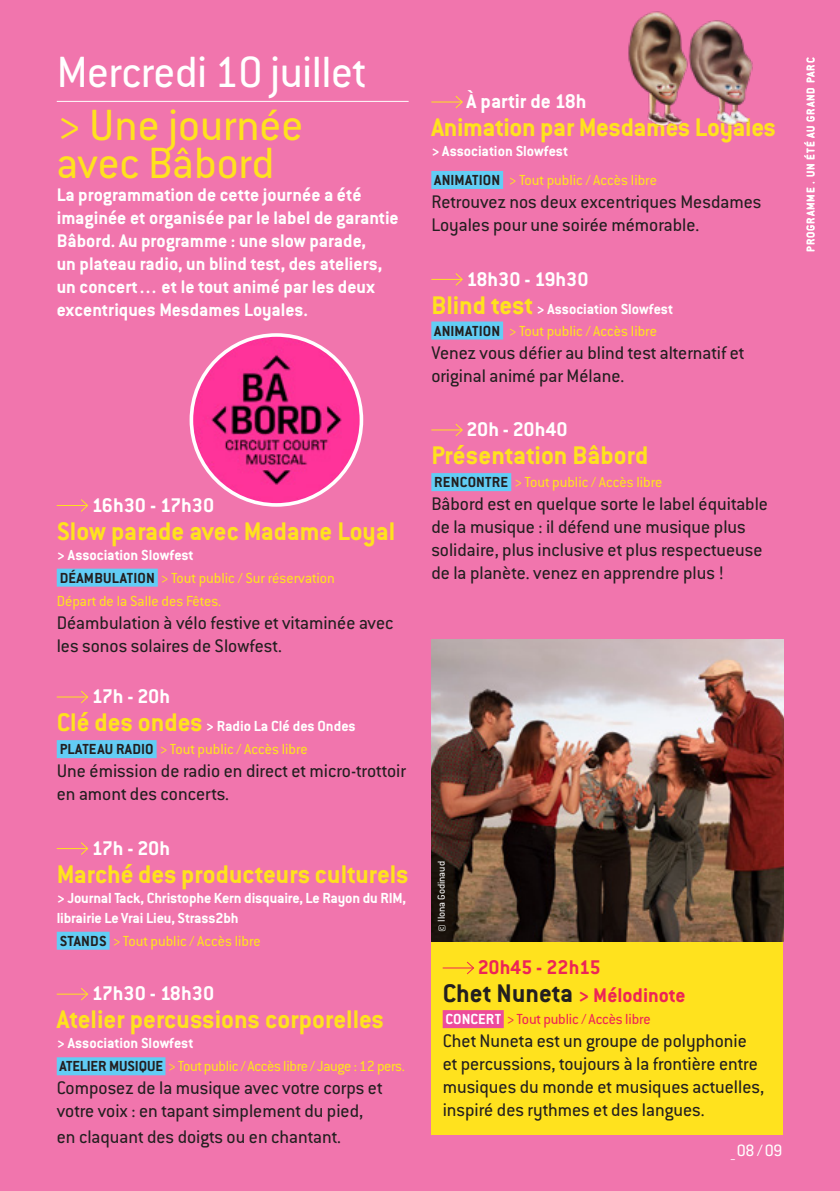
<style>
.page{position:relative;width:840px;height:1191px;background:#fff}
.page>*{position:absolute;margin:0;border:0;box-sizing:border-box;transform-origin:0 0}
.t1{font:48px/38px "Conduit ITC";color:#ffe21e}
.Date{font:48px "Conduit ITC";letter-spacing:-.01em;color:#fff}
.t2{font:700 28px "Conduit ITC";color:#ffe21e}
.t3{font:700 21.8px "Conduit ITC";color:#fff}
.t4{font:700 21.8px "Conduit ITC";color:#ed2456}
.Filet{font:20px/23px "Conduit ITC";color:#231f20}
.Filet-2{font:700 20px/23px "Conduit ITC";color:#fff}
.t5{font:18px "Conduit ITC";color:#fff}
.t6{font:16px "Conduit ITC";color:#ffe21e}
.t7{font:700 16px/20px "Conduit ITC";letter-spacing:-.01em;color:#fff}
.t8{font:16px "Conduit ITC";letter-spacing:-.02em;color:#ffe21e}
.t9{font:16px "Conduit ITC";letter-spacing:-.01em;color:#ed2456}
.t10{font:700 12px "Conduit ITC";letter-spacing:.075em;color:#fff}
.t11{font:11px "Conduit ITC";color:#fff}
.s1{font-weight:700;color:#231f20}
.s2{font-size:28px;color:#ffe21e}
.s3{font-size:28px;color:#231f20}
.s4{font-weight:700;color:#fff}
</style>
<div class="page">
<div style="left:0;top:0;width:839px;height:1191px;background:#f175ad"></div>
<hr style="left:57px;top:101px;width:351px;height:1px;background:#fff">
<div style="left:57px;top:568px;width:101px;height:18px;background:#62cdf5"></div>
<div style="left:57px;top:740px;width:99px;height:18px;background:#62cdf5"></div>
<div style="left:57px;top:931px;width:52px;height:18px;background:#62cdf5"></div>
<div style="left:57px;top:1057px;width:108px;height:18px;background:#62cdf5"></div>
<hr style="left:57px;top:505px;width:31px;height:1px;background:#ffe21e">
<svg style="left:81px;top:499px;width:7px;height:13px"></svg>
<hr style="left:57px;top:696px;width:31px;height:1px;background:#ffe21e">
<svg style="left:80px;top:690px;width:8px;height:13px"></svg>
<hr style="left:57px;top:848px;width:31px;height:1px;background:#ffe21e">
<svg style="left:80px;top:842px;width:8px;height:13px"></svg>
<hr style="left:57px;top:993px;width:31px;height:1px;background:#ffe21e">
<svg style="left:80px;top:988px;width:8px;height:12px"></svg>
<div style="left:431px;top:171px;width:72px;height:18px;background:#62cdf5"></div>
<div style="left:431px;top:321px;width:72px;height:18px;background:#62cdf5"></div>
<div style="left:431px;top:473px;width:80px;height:18px;background:#62cdf5"></div>
<hr style="left:431px;top:102px;width:31px;height:1px;background:#ffe21e">
<svg style="left:455px;top:95px;width:7px;height:14px"></svg>
<hr style="left:431px;top:279px;width:31px;height:1px;background:#ffe21e">
<svg style="left:455px;top:273px;width:7px;height:13px"></svg>
<hr style="left:431px;top:429px;width:31px;height:1px;background:#ffe21e">
<svg style="left:455px;top:423px;width:7px;height:13px"></svg>
<div style="left:431px;top:941px;width:351px;height:194px;background:#ffe21e"></div>
<div style="left:442px;top:1010px;width:61px;height:18px;background:#ed4b9b"></div>
<hr style="left:442px;top:967px;width:31px;height:1px;background:#ed2456">
<svg style="left:466px;top:961px;width:8px;height:13px"></svg>
<img style="left:431px;top:639px;width:351px;height:302px">
<img style="left:628px;top:11px;width:125px;height:115px">
<img style="left:191px;top:335px;width:170px;height:170px;border-radius:85px">
<div style="left:189px;top:333px;width:174px;height:174px;border:4px solid #fff;border-radius:50%"></div>
<p class="Date" style="left:57px;top:43px;width:310px">Mercredi 10 juillet</p>
<p class="t1" style="left:57px;top:105px;width:248px">&gt; Une journée avec Bâbord</p>
<p class="Filet-2" style="left:57px;top:183px;width:343px">La programmation de cette journée a été imaginée et organisée par le label de garantie Bâbord. Au programme : une slow parade,<br>un plateau radio, un blind test, des ateliers, un concert… et le tout animé par les deux excentriques Mesdames Loyales.</p>
<p class="t3" style="left:92px;top:491px;width:124px">16h30 - 17h30</p>
<p class="t2" style="left:57px;top:514px;width:340px">Slow parade avec Madame Loyal</p>
<p class="t7" style="left:57px;top:544px;width:138px">&gt; Association Slowfest</p>
<p class="t6" style="left:60px;top:568px;width:276px"><span class="s1">DÉAMBULATION</span> &gt; Tout public / Sur réservation</p>
<p class="t6" style="left:57px;top:591px;width:166px">Départ de la Salle des Fêtes.</p>
<p class="Filet" style="left:57px;top:610px;width:338px">Déambulation à vélo festive et vitaminée avec les sonos solaires de Slowfest.</p>
<p class="t3" style="left:92px;top:683px;width:80px">17h - 20h</p>
<p class="t7" style="left:57px;top:715px;width:300px"><span class="s2">Clé des ondes</span> &gt; Radio La Clé des Ondes</p>
<p class="t6" style="left:60px;top:739px;width:249px"><span class="s1">PLATEAU RADIO</span> &gt; Tout public / Accès libre</p>
<p class="Filet" style="left:57px;top:759px;width:350px">Une émission de radio en direct et micro-trottoir en amont des concerts.</p>
<p class="t3" style="left:92px;top:834px;width:80px">17h - 20h</p>
<p class="t2" style="left:57px;top:857px;width:353px">Marché des producteurs culturels</p>
<p class="t7" style="left:57px;top:887px;width:350px">&gt; Journal Tack, Christophe Kern disquaire, Le Rayon du RIM, librairie Le Vrai Lieu, Strass2bh</p>
<p class="t6" style="left:60px;top:931px;width:202px"><span class="s1">STANDS</span> &gt; Tout public / Accès libre</p>
<p class="t3" style="left:92px;top:980px;width:124px">17h30 - 18h30</p>
<p class="t2" style="left:57px;top:1002px;width:329px">Atelier percussions corporelles</p>
<p class="t7" style="left:57px;top:1032px;width:138px">&gt; Association Slowfest</p>
<p class="t8" style="left:59px;top:1056px;width:347px"><span class="s1">ATELIER MUSIQUE</span> &gt; Tout public / Accès libre / Jauge : 12 pers.</p>
<p class="Filet" style="left:57px;top:1076px;width:327px">Composez de la musique avec votre corps et votre voix : en tapant simplement du pied,</p>
<p class="Filet" style="left:57px;top:1124px;width:286px">en claquant des doigts ou en chantant.</p>
<p class="t3" style="left:466px;top:88px;width:121px">À partir de 18h</p>
<p class="t2" style="left:431px;top:110px;width:346px">Animation par Mesdames Loyales</p>
<p class="t7" style="left:431px;top:141px;width:138px">&gt; Association Slowfest</p>
<p class="t6" style="left:434px;top:170px;width:224px"><span class="s1">ANIMATION</span> &gt; Tout public / Accès libre</p>
<p class="Filet" style="left:431px;top:190px;width:331px">Retrouvez nos deux excentriques Mesdames<br>Loyales pour une soirée mémorable.</p>
<p class="t3" style="left:466px;top:265px;width:124px">18h30 - 19h30</p>
<p class="t7" style="left:431px;top:298px;width:243px"><span class="s2">Blind test</span> &gt; Association Slowfest</p>
<p class="t6" style="left:434px;top:321px;width:224px"><span class="s1">ANIMATION</span> &gt; Tout public / Accès libre</p>
<p class="Filet" style="left:431px;top:340px;width:314px">Venez vous défier au blind test alternatif et original animé par Mélane.</p>
<p class="t3" style="left:466px;top:416px;width:103px">20h - 20h40</p>
<p class="t2" style="left:431px;top:438px;width:218px">Présentation Bâbord</p>
<p class="t6" style="left:434px;top:472px;width:229px"><span class="s1">RENCONTRE</span> &gt; Tout public / Accès libre</p>
<p class="Filet" style="left:431px;top:492px;width:338px">Bâbord est en quelque sorte le label équitable de la musique : il défend une musique plus solidaire, plus inclusive et plus respectueuse de la planète. venez en apprendre plus !</p>
<p class="t10" style="left:803px;top:252px;width:196px;rotate:-90deg">PROGRAMME . UN ÉTÉ AU GRAND PARC</p>
<p class="t11" style="left:434px;top:931px;width:72px;rotate:-90deg">© Ilona Godinaud</p>
<p class="t4" style="left:477px;top:954px;width:124px">20h45 - 22h15</p>
<p class="t4" style="left:442px;top:982px;width:244px"><span class="s3">Chet Nuneta</span> &gt; Mélodinote</p>
<p class="t9" style="left:445px;top:1009px;width:206px"><span class="s4">CONCERT</span> &gt; Tout public / Accès libre</p>
<p class="Filet" style="left:442px;top:1028px;width:323px">Chet Nuneta est un groupe de polyphonie et percussions, toujours à la frontière entre musiques du monde et musiques actuelles, inspiré des rythmes et des langues.</p>
<p class="t5" style="left:730px;top:1139px;width:53px">_ 08 / 09</p>
</div>
